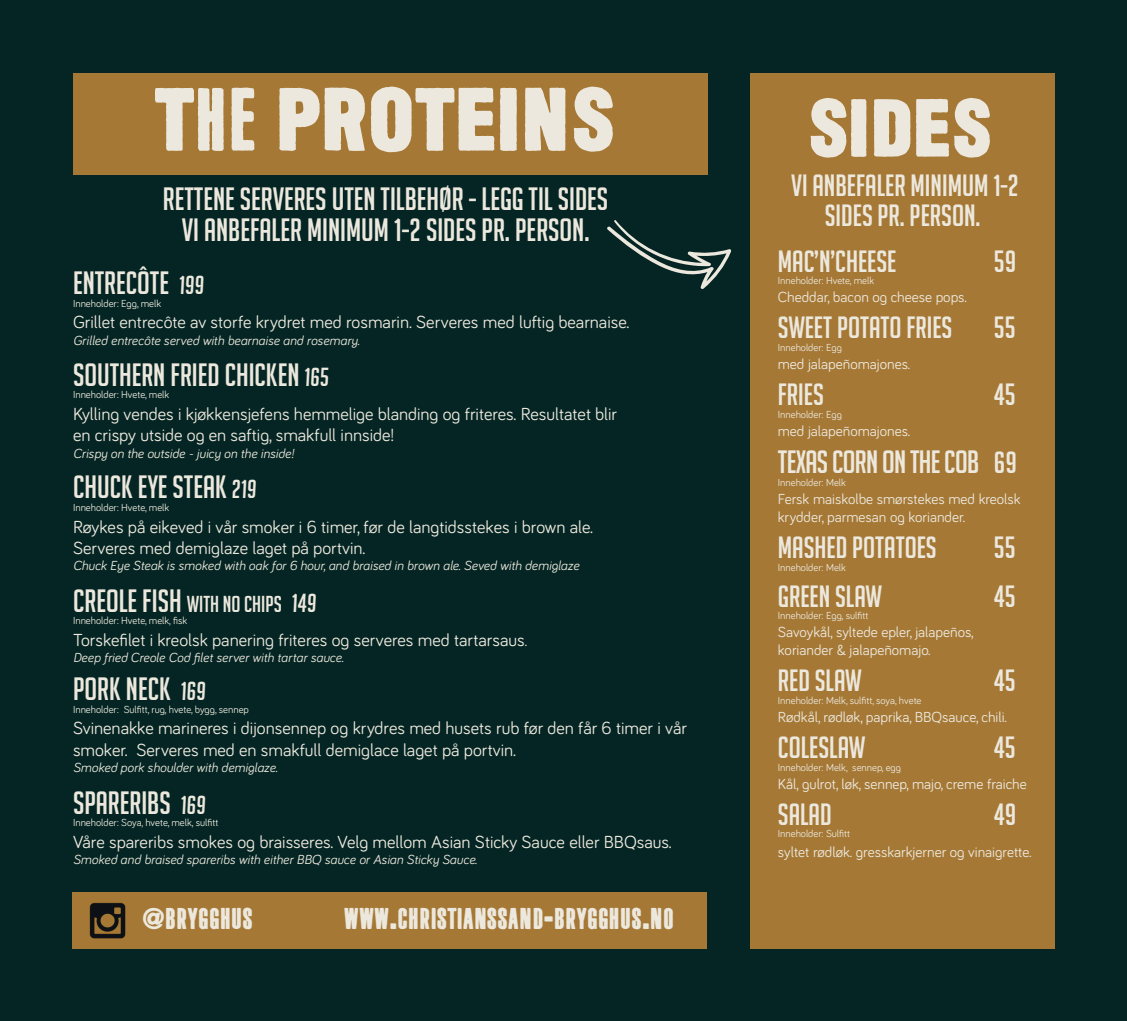
<style>
.page{position:relative;width:1127px;height:1021px;background:#fff}
.page>*{position:absolute;margin:0;border:0;box-sizing:border-box;transform-origin:0 0}
.t1{font:90px "Long Haired Freaky People";letter-spacing:.02em;color:#ece8dd}
.t2{font:82.5px "Long Haired Freaky People";letter-spacing:.02em;color:#ece8dd}
.t3{font:31.5px "Big Noodle Titling";color:#ece8dd}
.t4{font:31.5px "Big Noodle Titling";letter-spacing:-.02em;color:#ece8dd}
.t5{font:30px/30px "Big Noodle Titling";color:#ece8dd;text-align:center}
.t6{font:30px "Long Haired Freaky People";letter-spacing:.02em;color:#ece8dd}
.t7{font:22.5px "Big Noodle Titling";color:#ece8dd}
.t8{font:18px/21.6px "Bariol";color:#ece8dd}
.t9{font:15px/18px "Bariol";color:#ece8dd}
.t10{font:italic 13.5px "Bariol";color:#ece8dd}
.t11{font:10.5px "Bariol";color:#ece8dd}
.s1{font-style:italic;font-size:25.5px}
.s2{font-size:31.5px}
.s3{font-size:15px}
.s4{font-size:30px}
</style>
<div class="page">
<div style="left:0;top:0;width:1127px;height:1020px;background:#042523"></div>
<div style="left:72px;top:891px;width:635px;height:57px;background:#a57835"></div>
<div style="left:750px;top:74px;width:304px;height:874px;background:#a57835"></div>
<div style="left:73px;top:74px;width:634px;height:101px;background:#a57835"></div>
<svg style="left:607px;top:220px;width:124px;height:69px"></svg>
<img style="left:89px;top:902px;width:37px;height:37px">
<p class="t1" style="left:155px;top:80px;width:463px">THE PROTEINS</p>
<p class="t3" style="left:163px;top:181px;width:447px">RETTENE SERVERES UTEN TILBEHØR - LEGG TIL SIDES</p>
<p class="t3" style="left:182px;top:213px;width:409px">VI ANBEFALER MINIMUM 1-2 SIDES PR. PERSON.</p>
<p class="t3" style="left:73px;top:266px;width:133px">ENTRECÔTE <span class="s1">199</span></p>
<p class="t11" style="left:73px;top:296px;width:90px">Inneholder: Egg, melk</p>
<p class="t8" style="left:73px;top:311px;width:558px">Grillet entrecôte av storfe krydret med rosmarin. Serveres med luftig bearnaise.</p>
<p class="t10" style="left:73px;top:331px;width:288px">Grilled entrecôte served with bearnaise and rosemary.</p>
<p class="t3" style="left:73px;top:357px;width:258px">SOUTHERN FRIED CHICKEN <span class="s1">165</span></p>
<p class="t11" style="left:73px;top:387px;width:98px">Inneholder: Hvete, melk</p>
<p class="t8" style="left:73px;top:402px;width:546px">Kylling vendes i kjøkkensjefens hemmelige blanding og friteres. Resultatet blir</p>
<p class="t8" style="left:73px;top:423px;width:323px">en crispy utside og en saftig, smakfull innside!</p>
<p class="t10" style="left:73px;top:444px;width:222px">Crispy on the outside - juicy on the inside!</p>
<p class="t3" style="left:73px;top:470px;width:185px">CHUCK EYE STEAK <span class="s1">219</span></p>
<p class="t11" style="left:73px;top:500px;width:98px">Inneholder: Hvete, melk</p>
<p class="t8" style="left:73px;top:515px;width:521px">Røykes på eikeved i vår smoker i 6 timer, før de langtidsstekes i brown ale.<br>Serveres med demiglaze laget på portvin.</p>
<p class="t10" style="left:73px;top:556px;width:508px">Chuck Eye Steak is smoked with oak for 6 hour, and braised in brown ale. Seved with demiglaze</p>
<p class="t7" style="left:73px;top:591px;width:245px"><span class="s2">CREOLE FISH</span> WITH NO CHIPS <span class="s1">149</span></p>
<p class="t11" style="left:73px;top:613px;width:116px">Inneholder: Hvete, melk, fisk</p>
<p class="t8" style="left:73px;top:628px;width:456px">Torskefilet i kreolsk panering friteres og serveres med tartarsaus<span class="s3">.</span></p>
<p class="t10" style="left:73px;top:648px;width:272px">Deep fried Creole Cod filet server with tartar sauce.</p>
<p class="t3" style="left:73px;top:672px;width:135px">PORK NECK <span class="s1">169</span></p>
<p class="t11" style="left:73px;top:702px;width:177px">Inneholder: Sulfitt, rug, hvete, bygg, sennep</p>
<p class="t8" style="left:73px;top:716px;width:615px">Svinenakke marineres i dijonsennep og krydres med husets rub før den får 6 timer i vår smoker. Serveres med en smakfull demiglace laget på portvin.</p>
<p class="t10" style="left:73px;top:758px;width:206px">Smoked pork shoulder with demiglaze.</p>
<p class="t3" style="left:73px;top:785px;width:134px">SPARERIBS <span class="s1">169</span></p>
<p class="t11" style="left:73px;top:815px;width:147px">Inneholder: Soya, hvete, melk, sulfitt</p>
<p class="t8" style="left:73px;top:830px;width:600px">Våre spareribs smokes og braisseres. Velg mellom Asian Sticky Sauce eller BBQsaus.</p>
<p class="t10" style="left:73px;top:850px;width:406px">Smoked and braised spareribs with either BBQ sauce or Asian Sticky Sauce.</p>
<p class="t6" style="left:143px;top:905px;width:112px">@BRYGGHUS</p>
<p class="t6" style="left:344px;top:905px;width:332px">WWW.CHRISTIANSSAND-BRYGGHUS.NO</p>
<p class="t2" style="left:810px;top:92px;width:185px">SIDES</p>
<p class="t5" style="left:791px;top:170px;width:229px">VI ANBEFALER MINIMUM 1-2<br>SIDES PR. PERSON.</p>
<p class="t5" style="left:778px;top:246px;width:120px">MAC’N’CHEESE</p>
<p class="t5" style="left:994px;top:246px;width:24px">59</p>
<p class="t11" style="left:778px;top:274px;width:98px">Inneholder: Hvete, melk</p>
<p class="t9" style="left:778px;top:287px;width:190px">Cheddar, bacon og cheese pops.</p>
<p class="t5" style="left:778px;top:313px;width:176px">SWEET POTATO FRIES</p>
<p class="t5" style="left:994px;top:313px;width:23px">55</p>
<p class="t11" style="left:778px;top:340px;width:66px">Inneholder: Egg</p>
<p class="t9" style="left:778px;top:354px;width:134px">med jalapeñomajones.</p>
<p class="t5" style="left:778px;top:379px;width:48px">FRIES</p>
<p class="t5" style="left:994px;top:379px;width:23px">45</p>
<p class="t11" style="left:778px;top:407px;width:66px">Inneholder: Egg</p>
<p class="t9" style="left:778px;top:421px;width:134px">med jalapeñomajones.</p>
<p class="t4" style="left:778px;top:445px;width:241px">TEXAS CORN ON THE COB <span class="s4">69</span></p>
<p class="t11" style="left:778px;top:475px;width:70px">Inneholder: Melk</p>
<p class="t9" style="left:778px;top:489px;width:244px">Fersk maiskolbe smørstekes med kreolsk krydder, parmesan og koriander.</p>
<p class="t5" style="left:778px;top:532px;width:160px">MASHED POTATOES</p>
<p class="t5" style="left:994px;top:532px;width:23px">55</p>
<p class="t11" style="left:778px;top:560px;width:70px">Inneholder: Melk</p>
<p class="t5" style="left:778px;top:581px;width:106px">GREEN SLAW</p>
<p class="t5" style="left:994px;top:581px;width:23px">45</p>
<p class="t11" style="left:778px;top:608px;width:92px">Inneholder: Egg, sulfitt</p>
<p class="t9" style="left:778px;top:622px;width:197px">Savoykål, syltede epler, jalapeños,</p>
<p class="t9" style="left:778px;top:640px;width:154px">koriander &amp; jalapeñomajo.</p>
<p class="t5" style="left:778px;top:665px;width:86px">RED SLAW</p>
<p class="t5" style="left:994px;top:665px;width:23px">45</p>
<p class="t11" style="left:778px;top:693px;width:145px">Inneholder: Melk, sulfitt, soya, hvete</p>
<p class="t9" style="left:778px;top:707px;width:231px">Rødkål, rødløk, paprika, BBQsauce, chili.</p>
<p class="t5" style="left:778px;top:732px;width:89px">COLESLAW</p>
<p class="t5" style="left:994px;top:732px;width:23px">45</p>
<p class="t11" style="left:778px;top:760px;width:125px">Inneholder: Melk, sennep, egg</p>
<p class="t9" style="left:778px;top:773px;width:250px">Kål, gulrot, løk, sennep, majo, creme fraiche</p>
<p class="t5" style="left:778px;top:799px;width:55px">SALAD</p>
<p class="t5" style="left:994px;top:799px;width:24px">49</p>
<p class="t11" style="left:778px;top:826px;width:74px">Inneholder: Sulfitt</p>
<p class="t9" style="left:778px;top:842px;width:255px">syltet rødløk. gresskarkjerner og vinaigrette.</p>
</div>
